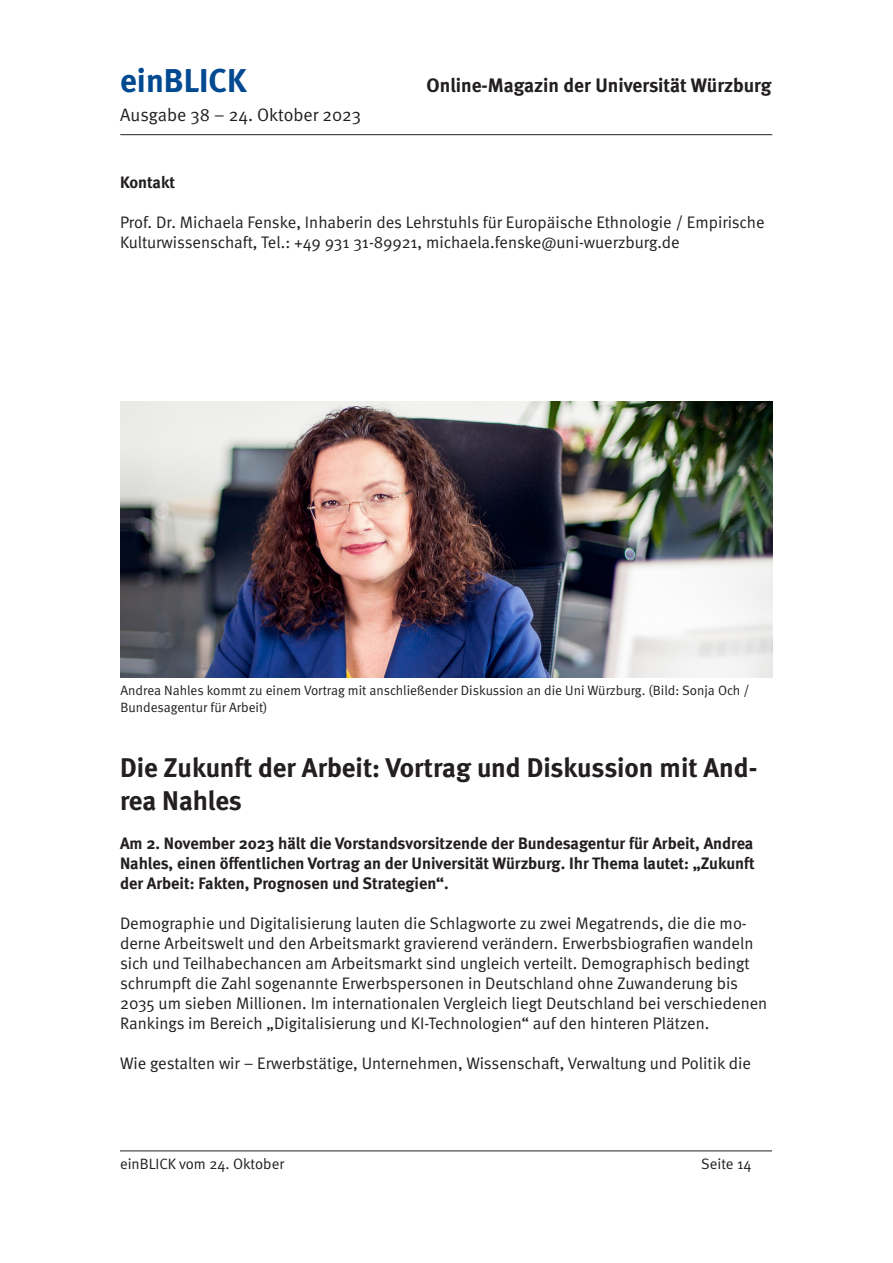
<style>
.page{position:relative;width:893px;height:1263px;background:#fff}
.page>*{position:absolute;margin:0;border:0;box-sizing:border-box;transform-origin:0 0}
.t1{font:700 33px "Meta";color:#014990}
.t2{font:700 27px/32.4px "Meta";color:#231f20}
.t3{font:700 19.5px "Meta";color:#231f20}
.t4{font:18px "Meta Normal";color:#231f20}
.t5{font:16.65px/20px "Meta Normal";color:#231f20}
.t6{font:700 16.5px/19.8px "Meta";color:#231f20;text-align:justify}
.t7{font:15px "Meta Normal";color:#231f20}
.t8{font:13.5px/16.2px "Meta Normal";color:#231f20}
</style>
<div class="page">
<hr style="left:120px;top:134px;width:652px;height:1px;background:#231f20">
<hr style="left:120px;top:1150px;width:652px;height:1px;background:#231f20">
<img style="left:120px;top:401px;width:652px;height:276px">
<h1 class="t1" style="left:120px;top:61px;width:128px">einBLICK</h1>
<p class="t3" style="left:427px;top:74px;width:346px">Online-Magazin der Universität Würzburg</p>
<p class="t4" style="left:120px;top:105px;width:242px">Ausgabe 38 – 24. Oktober 2023</p>
<p class="t6" style="left:120px;top:173px;width:57px">Kontakt</p>
<p class="t5" style="left:120px;top:212px;width:646px">Prof. Dr. Michaela Fenske, Inhaberin des Lehrstuhls für Europäische Ethnologie / Empirische<br>Kulturwissenschaft, Tel.: +49 931 31-89921, michaela.fenske@uni-wuerzburg.de</p>
<p class="t8" style="left:120px;top:682px;width:631px">Andrea Nahles kommt zu einem Vortrag mit anschließender Diskussion an die Uni Würzburg. (Bild: Sonja Och /<br>Bundesagentur für Arbeit)</p>
<h2 class="t2" style="left:120px;top:751px;width:639px">Die Zukunft der Arbeit: Vortrag und Diskussion mit And&shy;rea Nahles</h2>
<p class="t6" style="left:120px;top:834px;width:636px">Am 2. November 2023 hält die Vorstandsvorsitzende der Bundesagentur für Arbeit, Andrea Nahles, einen öffentlichen Vortrag an der Universität Würzburg. Ihr Thema lautet: „Zukunft der Arbeit: Fakten, Prognosen und Strategien“.</p>
<p class="t5" style="left:120px;top:913px;width:649px">Demographie und Digitalisierung lauten die Schlagworte zu zwei Megatrends, die die mo&shy;derne Arbeitswelt und den Arbeitsmarkt gravierend verändern. Erwerbsbiografien wandeln sich und Teilhabechancen am Arbeitsmarkt sind ungleich verteilt. Demographisch bedingt schrumpft die Zahl sogenannte Erwerbspersonen in Deutschland ohne Zuwanderung bis 2035 um sieben Millionen. Im internationalen Vergleich liegt Deutschland bei verschiedenen Rankings im Bereich „Digitalisierung und KI-Technologien“ auf den hinteren Plätzen.</p>
<p class="t5" style="left:120px;top:1053px;width:632px">Wie gestalten wir – Erwerbstätige, Unternehmen, Wissenschaft, Verwaltung und Politik die</p>
<p class="t7" style="left:120px;top:1155px;width:166px">einBLICK vom 24. Oktober</p>
<p class="t7" style="left:701px;top:1155px;width:52px">Seite 14</p>
</div>
